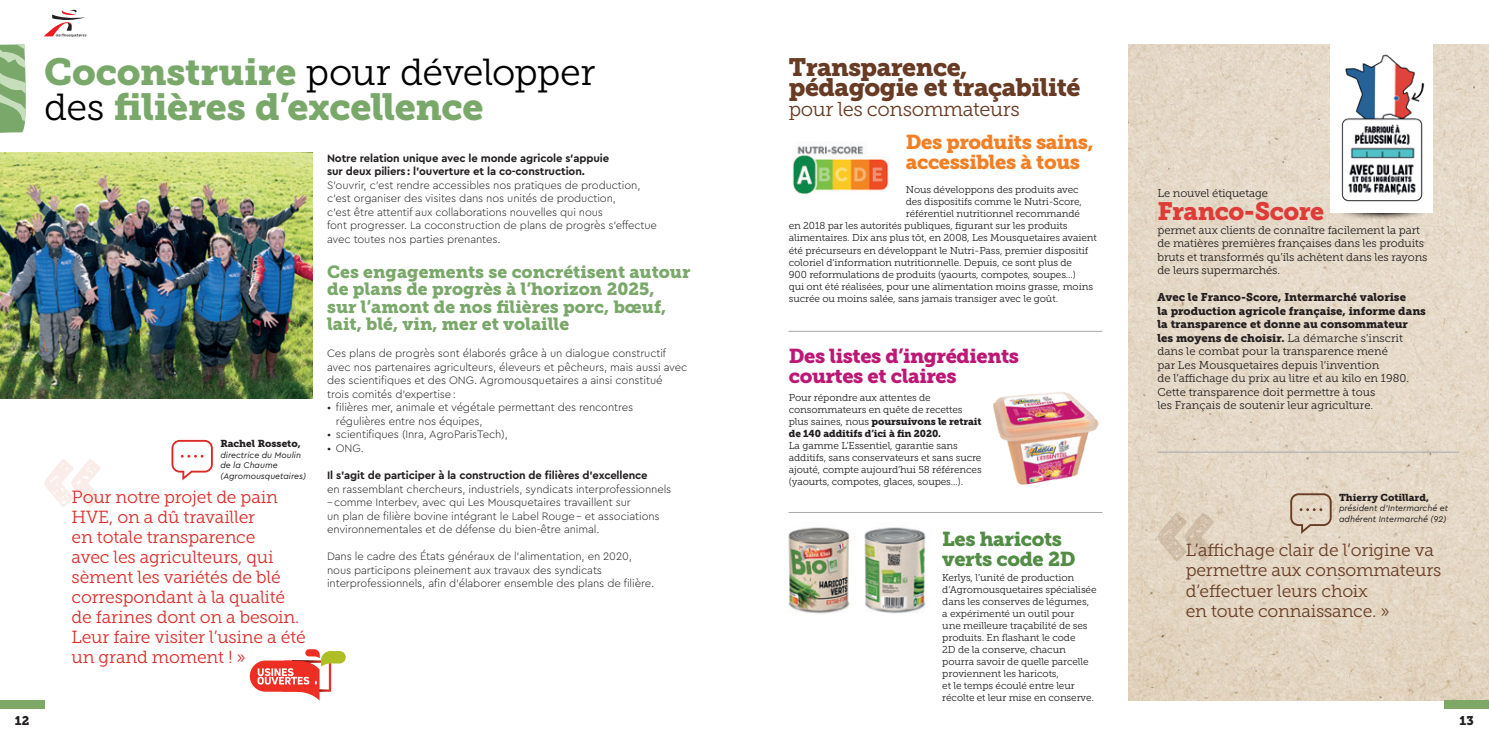
<style>
.page{position:relative;width:1489px;height:745px;background:#fff}
.page>*{position:absolute;margin:0;border:0;box-sizing:border-box;transform-origin:0 0}
.t1{font:37.5px/35px "Museo Slab 900";letter-spacing:-.01em;color:#7aa86a}
.t2{font:25px/20px "Museo Slab 900";letter-spacing:-.02em;color:#683b24}
.t3{font:25px "Museo Slab 900";letter-spacing:-.02em;color:#de3c39}
.t4{font:20px/20px "Museo Slab 900";letter-spacing:-.02em;color:#bd1775}
.t5{font:20px/20px "Museo Slab 900";letter-spacing:-.02em;color:#f37f24}
.t6{font:20px/20px "Museo Slab 900";letter-spacing:-.02em;color:#538c45}
.t7{font:20px "Museo Slab 300";letter-spacing:-.02em;color:#683b24}
.t8{font:17.5px/20px "Museo Slab 300";letter-spacing:-.01em;color:#db2c28}
.t9{font:17.5px/17.5px "Museo Slab 900";color:#7aa86a}
.t10{font:17.5px/20px "Museo Slab 300";letter-spacing:-.01em;color:#683b24}
.t11{font:12.5px "Museo Slab 900";color:#231f20}
.t12{font:300 11.25px/13.5px "Cera Pro";letter-spacing:-.01em;color:#231f20}
.t13{font:11.25px/13.5px "Museo Slab 300";letter-spacing:-.005em;color:#231f20}
.t14{font:10px/12px "Museo Slab 300";letter-spacing:-.01em;color:#231f20}
.t15{font:10px "Museo Slab 900";color:#231f20}
.t16{font:italic 8.75px/10.5px "Cera Pro";color:#231f20}
.s1{font-family:"Museo Slab 300";color:#000001}
.s2{font-weight:700}
.s3{font-family:"Museo Slab 900"}
</style>
<div class="page">
<svg style="left:44px;top:10px;width:42px;height:27px"></svg>
<img style="left:1128px;top:44px;width:360px;height:656px">
<svg style="left:0;top:44px;width:26px;height:89px;background:#96bb88"></svg>
<img style="left:1330px;top:213px;width:103px;height:8px">
<svg style="left:1330px;top:44px;width:103px;height:169px"></svg>
<svg style="left:1290px;top:493px;width:41px;height:40px;background:#cfbdaa"></svg>
<svg style="left:171px;top:439px;width:42px;height:41px"></svg>
<img style="left:788px;top:527px;width:138px;height:87px">
<img style="left:0;top:152px;width:313px;height:246px">
<img style="left:993px;top:392px;width:106px;height:93px">
<hr style="left:788px;top:331px;width:314px;height:1px;background:#a8a9ad">
<hr style="left:788px;top:512px;width:314px;height:1px;background:#a8a9ad">
<hr style="left:1157px;top:451px;width:301px;height:1px;background:#a8a9ad">
<svg style="left:1157px;top:512px;width:56px;height:49px;background:#d8c8b4"></svg>
<img style="left:792px;top:144px;width:97px;height:50px">
<svg style="left:44px;top:459px;width:57px;height:48px"></svg>
<svg style="left:250px;top:649px;width:96px;height:51px"></svg>
<div style="left:0;top:700px;width:44px;height:8px;background:#7ea866"></div>
<div style="left:1444px;top:700px;width:44px;height:8px;background:#7ea866"></div>
<p class="t1" style="left:44px;top:55px;width:552px">Coconstruire <span class="s1">pour développer des</span> filières d’excellence</p>
<p class="t12" style="left:327px;top:150px;width:331px"><span class="s2">Notre relation unique avec le monde agricole s’appuie<br>sur deux piliers : l’ouverture et la co-construction.<br></span>S’ouvrir, c’est rendre accessibles nos pratiques de production, c’est organiser des visites dans nos unités de production,<br>c’est être attentif aux collaborations nouvelles qui nous<br>font progresser. La coconstruction de plans de progrès s’effectue avec toutes nos parties prenantes.</p>
<p class="t9" style="left:327px;top:263px;width:365px">Ces engagements se concrétisent autour de plans de progrès à l’horizon 2025,<br>sur l’amont de nos filières porc, bœuf, lait, blé, vin, mer et volaille</p>
<p class="t12" style="left:327px;top:346px;width:362px">Ces plans de progrès sont élaborés grâce à un dialogue constructif avec nos partenaires agriculteurs, éleveurs et pêcheurs, mais aussi avec des scientifiques et des ONG. Agromousquetaires a ainsi constitué trois comités d’expertise :</p>
<p class="t12" style="left:336px;top:400px;width:299px;text-indent:-9px">• filières mer, animale et végétale permettant des rencontres régulières entre nos équipes,</p>
<p class="t12" style="left:327px;top:427px;width:182px">• scientifiques (Inra, AgroParisTech),</p>
<p class="t12" style="left:327px;top:440px;width:38px">• ONG.</p>
<p class="t12" style="left:327px;top:467px;width:346px"><span class="s2">Il s’agit de participer à la construction de filières d’excellence<br></span>en rassemblant chercheurs, industriels, syndicats interprofessionnels</p>
<p class="t12" style="left:327px;top:494px;width:334px">– comme Interbev, avec qui Les Mousquetaires travaillent sur<br>un plan de filière bovine intégrant le Label Rouge – et associations environnementales et de défense du bien-être animal.</p>
<p class="t12" style="left:327px;top:548px;width:328px">Dans le cadre des États généraux de l’alimentation, en 2020, nous participons pleinement aux travaux des syndicats interprofessionnels, afin d’élaborer ensemble des plans de filière.</p>
<p class="t15" style="left:220px;top:438px;width:82px">Rachel Rosseto,</p>
<p class="t16" style="left:220px;top:449px;width:87px">directrice du Moulin de la Chaume (Agromousquetaires)</p>
<p class="t8" style="left:72px;top:486px;width:236px">Pour notre projet de pain<br>HVE, on a dû travailler<br>en totale transparence<br>avec les agriculteurs, qui sèment les variétés de blé correspondant à la qualité de farines dont on a besoin.<br>Leur faire visiter l’usine a été un grand moment ! »</p>
<p class="t2" style="left:788px;top:57px;width:293px">Transparence, pédagogie et traçabilité</p>
<p class="t7" style="left:788px;top:98px;width:232px">pour les consommateurs</p>
<p class="t5" style="left:905px;top:132px;width:189px">Des produits sains, accessibles à tous</p>
<p class="t14" style="left:905px;top:184px;width:174px">Nous développons des produits avec</p>
<p class="t14" style="left:905px;top:196px;width:178px">des dispositifs comme le Nutri-Score,</p>
<p class="t14" style="left:905px;top:208px;width:176px">référentiel nutritionnel recommandé</p>
<p class="t14" style="left:788px;top:220px;width:280px">en 2018 par les autorités publiques, figurant sur les produits</p>
<p class="t14" style="left:788px;top:232px;width:309px">alimentaires. Dix ans plus tôt, en 2008, Les Mousquetaires avaient</p>
<p class="t14" style="left:788px;top:244px;width:301px">été précurseurs en développant le Nutri-Pass, premier dispositif</p>
<p class="t14" style="left:788px;top:256px;width:285px">coloriel d’information nutritionnelle. Depuis, ce sont plus de</p>
<p class="t14" style="left:788px;top:268px;width:289px">900 reformulations de produits (yaourts, compotes, soupes…)</p>
<p class="t14" style="left:788px;top:280px;width:306px">qui ont été réalisées, pour une alimentation moins grasse, moins</p>
<p class="t14" style="left:788px;top:292px;width:271px">sucrée ou moins salée, sans jamais transiger avec le goût.</p>
<p class="t4" style="left:788px;top:346px;width:232px">Des listes d’ingrédients courtes et claires</p>
<p class="t14" style="left:788px;top:391px;width:194px">Pour répondre aux attentes de consommateurs en quête de recettes plus saines, nous <span class="s3">poursuivons le retrait de 140 additifs d’ici à fin 2020.<br></span>La gamme L’Essentiel, garantie sans additifs, sans conservateurs et sans sucre ajouté, compte aujourd’hui 58 références (yaourts, compotes, glaces, soupes…).</p>
<p class="t6" style="left:942px;top:528px;width:135px">Les haricots verts code 2D</p>
<p class="t14" style="left:942px;top:570px;width:156px">Kerlys, l’unité de production d’Agromousquetaires spécialisée dans les conserves de légumes, a expérimenté un outil pour<br>une meilleure traçabilité de ses produits. En flashant le code<br>2D de la conserve, chacun pourra savoir de quelle parcelle proviennent les haricots,<br>et le temps écoulé entre leur récolte et leur mise en conserve.</p>
<p class="t13" style="left:1157px;top:187px;width:112px">Le nouvel étiquetage</p>
<p class="t3" style="left:1157px;top:196px;width:168px">Franco-Score</p>
<p class="t13" style="left:1157px;top:223px;width:271px">permet aux clients de connaître facilement la part de matières premières françaises dans les produits bruts et transformés qu’ils achètent dans les rayons de leurs supermarchés.</p>
<p class="t13" style="left:1157px;top:290px;width:270px"><span class="s3">Avec le Franco-Score, Intermarché valorise<br>la production agricole française, informe dans la transparence et donne au consommateur les moyens de choisir.</span> La démarche s’inscrit dans le combat pour la transparence mené<br>par Les Mousquetaires depuis l’invention<br>de l’affichage du prix au litre et au kilo en 1980.<br>Cette transparence doit permettre à tous<br>les Français de soutenir leur agriculture.</p>
<p class="t15" style="left:1338px;top:491px;width:91px">Thierry Cotillard,</p>
<p class="t16" style="left:1338px;top:502px;width:110px">président d’Intermarché et adhérent Intermarché (92)</p>
<p class="t10" style="left:1185px;top:540px;width:257px">L’affichage clair de l’origine va permettre aux consommateurs d’effectuer leurs choix<br>en toute connaissance. »</p>
<p class="t11" style="left:15px;top:713px;width:16px">12</p>
<p class="t11" style="left:1459px;top:713px;width:16px">13</p>
</div>
